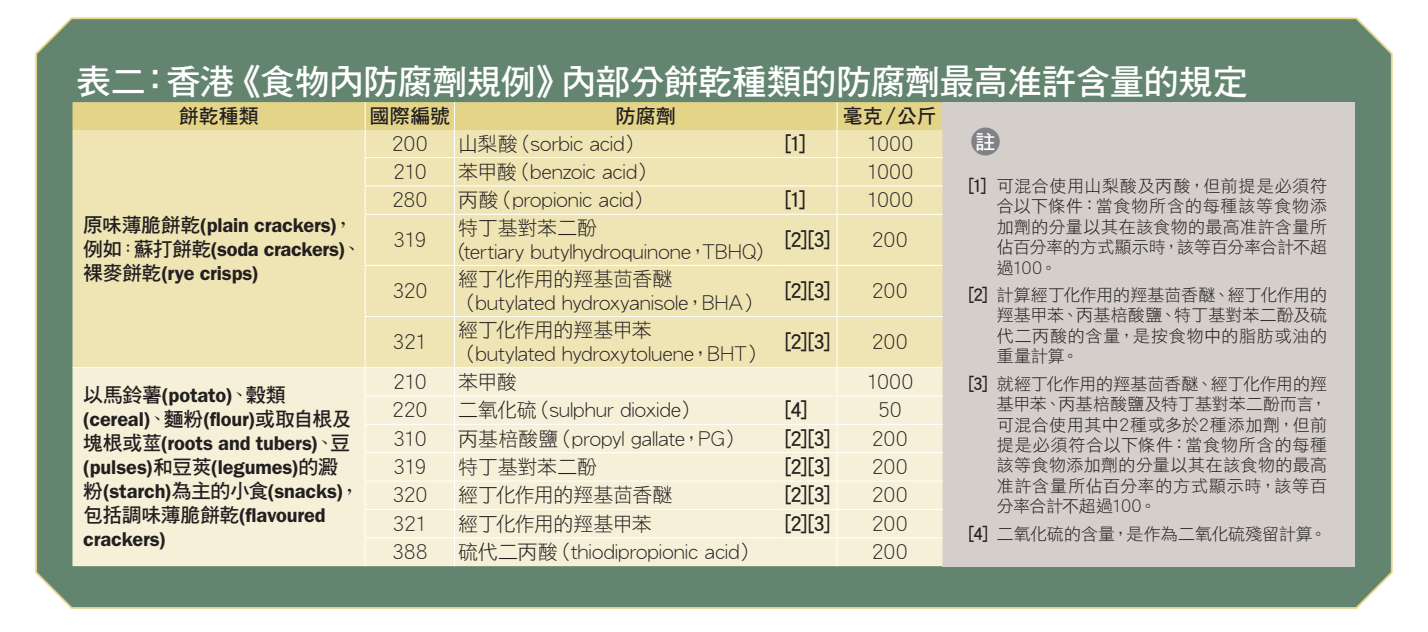
<style>
.page{position:relative;width:1428px;height:632px;background:#fff}
.page>*{position:absolute;margin:0;border:0;box-sizing:border-box;transform-origin:0 0}
.t1{font:35px "DF Hei HK W7";letter-spacing:-.02em;color:#fff}
.t2{font:20px/24px "DF Hei HK W3";letter-spacing:.01em;color:#231f20}
.t3{font:600 20px/24px "ITC Franklin Gothic Std";letter-spacing:-.01em;color:#231f20}
.t4{font:20px "DF Hei HK W7";letter-spacing:-.005em;color:#231f20}
.t5{font:20px "DF Hei HK W3";letter-spacing:-.015em;color:#231f20}
.t6{font:20px "DF Hei HK W3";letter-spacing:-.03em;color:#231f20}
.t7{font:20px "DF Hei HK W3";letter-spacing:-.01em;color:#231f20}
.t8{font:20px "DF Hei HK W7";color:#fff}
.t9{font:17px/20.5px "DF Hei HK W3";letter-spacing:.015em;color:#231f20;text-align:justify}
.s1{font-family:"DF Hei HK W7";font-weight:400}
.s2{font-family:"Adobe Ming Std";font-weight:300}
.s3{font-family:"DF Hei HK W7"}
</style>
<div class="page">
<div style="left:35px;top:17px;width:1358px;height:592px;background:#63856f"></div>
<div style="left:942px;top:102px;width:413px;height:464px;background:#d4cfcb"></div>
<div style="left:72px;top:214px;width:870px;height:153px;background:#eee4b4"></div>
<div style="left:72px;top:368px;width:870px;height:198px;background:#f5f0d7"></div>
<hr style="left:365px;top:214px;width:89px;height:1px;background:#fff">
<hr style="left:454px;top:214px;width:327px;height:1px;background:#fff">
<hr style="left:781px;top:214px;width:56px;height:1px;background:#fff">
<hr style="left:837px;top:214px;width:105px;height:1px;background:#fff">
<hr style="left:365px;top:265px;width:89px;height:1px;background:#fff">
<hr style="left:454px;top:265px;width:327px;height:1px;background:#fff">
<hr style="left:781px;top:265px;width:56px;height:1px;background:#fff">
<hr style="left:837px;top:265px;width:105px;height:1px;background:#fff">
<hr style="left:365px;top:316px;width:89px;height:1px;background:#fff">
<hr style="left:454px;top:316px;width:327px;height:1px;background:#fff">
<hr style="left:781px;top:316px;width:56px;height:1px;background:#fff">
<hr style="left:837px;top:316px;width:105px;height:1px;background:#fff">
<hr style="left:365px;top:367px;width:89px;height:1px;background:#fff">
<hr style="left:454px;top:367px;width:327px;height:1px;background:#fff">
<hr style="left:781px;top:367px;width:56px;height:1px;background:#fff">
<hr style="left:837px;top:367px;width:105px;height:1px;background:#fff">
<hr style="left:365px;top:395px;width:89px;height:1px;background:#fff">
<hr style="left:454px;top:395px;width:327px;height:1px;background:#fff">
<hr style="left:781px;top:395px;width:56px;height:1px;background:#fff">
<hr style="left:837px;top:395px;width:105px;height:1px;background:#fff">
<hr style="left:365px;top:424px;width:89px;height:1px;background:#fff">
<hr style="left:454px;top:424px;width:327px;height:1px;background:#fff">
<hr style="left:781px;top:424px;width:56px;height:1px;background:#fff">
<hr style="left:837px;top:424px;width:105px;height:1px;background:#fff">
<hr style="left:365px;top:452px;width:89px;height:1px;background:#fff">
<hr style="left:454px;top:452px;width:327px;height:1px;background:#fff">
<hr style="left:781px;top:452px;width:56px;height:1px;background:#fff">
<hr style="left:837px;top:452px;width:105px;height:1px;background:#fff">
<hr style="left:365px;top:480px;width:89px;height:1px;background:#fff">
<hr style="left:454px;top:480px;width:327px;height:1px;background:#fff">
<hr style="left:781px;top:480px;width:56px;height:1px;background:#fff">
<hr style="left:837px;top:480px;width:105px;height:1px;background:#fff">
<hr style="left:365px;top:509px;width:89px;height:1px;background:#fff">
<hr style="left:454px;top:509px;width:327px;height:1px;background:#fff">
<hr style="left:781px;top:509px;width:56px;height:1px;background:#fff">
<hr style="left:837px;top:509px;width:105px;height:1px;background:#fff">
<hr style="left:365px;top:537px;width:89px;height:1px;background:#fff">
<hr style="left:454px;top:537px;width:327px;height:1px;background:#fff">
<hr style="left:781px;top:537px;width:56px;height:1px;background:#fff">
<hr style="left:837px;top:537px;width:105px;height:1px;background:#fff">
<svg style="left:72px;top:102px;width:870px;height:112px;background:#ebdfaa"></svg>
<hr style="left:365px;top:215px;width:1px;height:50px;background:#fff">
<hr style="left:454px;top:215px;width:1px;height:50px;background:#fff">
<hr style="left:836px;top:215px;width:1px;height:50px;background:#fff">
<hr style="left:365px;top:266px;width:1px;height:50px;background:#fff">
<hr style="left:454px;top:266px;width:1px;height:50px;background:#fff">
<hr style="left:836px;top:266px;width:1px;height:50px;background:#fff">
<hr style="left:365px;top:317px;width:1px;height:50px;background:#fff">
<hr style="left:454px;top:317px;width:1px;height:50px;background:#fff">
<hr style="left:836px;top:317px;width:1px;height:50px;background:#fff">
<svg style="left:365px;top:368px;width:1px;height:198px"></svg>
<svg style="left:454px;top:368px;width:1px;height:198px"></svg>
<svg style="left:836px;top:368px;width:1px;height:198px"></svg>
<hr style="left:72px;top:367px;width:293px;height:1px;background:#fff">
<div style="left:971px;top:127px;width:29px;height:28px;background:#808285;border-radius:50%"></div>
<h1 class="t1" style="left:76px;top:62px;width:1173px">表二：香港《食物內防腐劑規例》內部分餅乾種類的防腐劑最高准許含量的規定</h1>
<p class="t4" style="left:179px;top:105px;width:82px">餅乾種類</p>
<p class="t4" style="left:369px;top:105px;width:82px">國際編號</p>
<p class="t4" style="left:616px;top:105px;width:61px">防腐劑</p>
<p class="t4" style="left:843px;top:105px;width:95px">毫克／公斤</p>
<p class="t3" style="left:83px;top:213px;width:280px"><span class="s1">原味薄脆餅乾</span>(plain crackers)<span class="s2">，</span><span class="s1">例如</span><span class="s2">：</span><span class="s1">蘇打餅乾</span>(soda crackers)<span class="s2">、</span><span class="s1">裸麥餅乾</span>(rye crisps)</p>
<p class="t3" style="left:83px;top:383px;width:278px"><span class="s1">以馬鈴薯</span>(potato)<span class="s2">、</span><span class="s1">穀類<br></span>(cereal)<span class="s2">、</span><span class="s1">麵粉</span>(flour)<span class="s1">或取自根及塊根或莖</span>(roots and tubers)<span class="s2">、</span><span class="s1">豆</span>(pulses)<span class="s1">和豆莢</span>(legumes)<span class="s1">的澱粉</span>(starch)<span class="s1">為主的小食</span>(snacks)<span class="s2">，</span><span class="s1">包括調味薄脆餅乾</span>(flavoured crackers)</p>
<p class="t2" style="left:392px;top:131px;width:37px">200</p>
<p class="t2" style="left:458px;top:131px;width:185px">山梨酸（sorbic acid）</p>
<p class="t4" style="left:785px;top:133px;width:23px">[1]</p>
<p class="t2" style="left:866px;top:131px;width:49px">1000</p>
<p class="t2" style="left:393px;top:159px;width:35px">210</p>
<p class="t2" style="left:458px;top:159px;width:198px">苯甲酸（benzoic acid）</p>
<p class="t2" style="left:866px;top:159px;width:49px">1000</p>
<p class="t2" style="left:392px;top:188px;width:37px">280</p>
<p class="t2" style="left:458px;top:188px;width:195px">丙酸（propionic acid）</p>
<p class="t4" style="left:785px;top:189px;width:23px">[1]</p>
<p class="t2" style="left:866px;top:188px;width:49px">1000</p>
<p class="t2" style="left:393px;top:227px;width:35px">319</p>
<p class="t2" style="left:458px;top:215px;width:307px">特丁基對苯二酚<br>(tertiary butylhydroquinone，TBHQ)</p>
<p class="t4" style="left:785px;top:229px;width:47px">[2][3]</p>
<p class="t2" style="left:872px;top:227px;width:37px">200</p>
<p class="t2" style="left:392px;top:278px;width:37px">320</p>
<p class="t2" style="left:393px;top:330px;width:36px">321</p>
<p class="t2" style="left:458px;top:266px;width:304px">經丁化作用的羥基茴香醚（butylated hydroxyanisole，BHA）</p>
<p class="t4" style="left:785px;top:280px;width:47px">[2][3]</p>
<p class="t2" style="left:872px;top:278px;width:37px">200</p>
<p class="t2" style="left:458px;top:318px;width:308px">經丁化作用的羥基甲苯<br>（butylated hydroxytoluene，BHT）</p>
<p class="t4" style="left:785px;top:331px;width:47px">[2][3]</p>
<p class="t2" style="left:872px;top:330px;width:37px">200</p>
<p class="t2" style="left:393px;top:369px;width:35px">210</p>
<p class="t2" style="left:458px;top:369px;width:60px">苯甲酸</p>
<p class="t2" style="left:866px;top:369px;width:49px">1000</p>
<p class="t2" style="left:392px;top:398px;width:37px">220</p>
<p class="t2" style="left:458px;top:398px;width:241px">二氧化硫（sulphur dioxide）</p>
<p class="t4" style="left:785px;top:399px;width:24px">[4]</p>
<p class="t2" style="left:878px;top:398px;width:25px">50</p>
<p class="t2" style="left:393px;top:426px;width:35px">310</p>
<p class="t2" style="left:458px;top:426px;width:286px">丙基棓酸鹽（propyl gallate，PG）</p>
<p class="t4" style="left:785px;top:427px;width:47px">[2][3]</p>
<p class="t2" style="left:872px;top:426px;width:37px">200</p>
<p class="t2" style="left:393px;top:454px;width:35px">319</p>
<p class="t7" style="left:458px;top:456px;width:141px">特丁基對苯二酚</p>
<p class="t4" style="left:785px;top:456px;width:47px">[2][3]</p>
<p class="t2" style="left:872px;top:454px;width:37px">200</p>
<p class="t2" style="left:392px;top:483px;width:37px">320</p>
<p class="t5" style="left:458px;top:484px;width:216px">經丁化作用的羥基茴香醚</p>
<p class="t4" style="left:785px;top:484px;width:47px">[2][3]</p>
<p class="t2" style="left:872px;top:483px;width:37px">200</p>
<p class="t2" style="left:393px;top:511px;width:36px">321</p>
<p class="t6" style="left:458px;top:512px;width:195px">經丁化作用的羥基甲苯</p>
<p class="t4" style="left:785px;top:512px;width:47px">[2][3]</p>
<p class="t2" style="left:872px;top:511px;width:37px">200</p>
<p class="t2" style="left:392px;top:539px;width:37px">388</p>
<p class="t2" style="left:458px;top:539px;width:301px">硫代二丙酸（thiodipropionic acid）</p>
<p class="t2" style="left:872px;top:539px;width:37px">200</p>
<p class="t8" style="left:975px;top:130px;width:21px">註</p>
<p class="t9" style="left:997px;top:175px;width:332px;text-indent:-28px"><span class="s3">[1]</span> 可混合使用山梨酸及丙酸，但前提是必須符合以下條件：當食物所含的每種該等食物添加劑的分量以其在該食物的最高准許含量所佔百分率的方式顯示時，該等百分率合計不超過100。</p>
<p class="t9" style="left:997px;top:284px;width:332px;text-indent:-28px"><span class="s3">[2]</span> 計算經丁化作用的羥基茴香醚、經丁化作用的羥基甲苯、丙基棓酸鹽、特丁基對苯二酚及硫代二丙酸的含量，是按食物中的脂肪或油的重量計算。</p>
<p class="t9" style="left:997px;top:373px;width:332px;text-indent:-28px"><span class="s3">[3]</span> 就經丁化作用的羥基茴香醚、經丁化作用的羥基甲苯、丙基棓酸鹽及特丁基對苯二酚而言，可混合使用其中2種或多於2種添加劑，但前提是必須符合以下條件：當食物所含的每種該等食物添加劑的分量以其在該食物的最高准許含量所佔百分率的方式顯示時，該等百分率合計不超過100。</p>
<p class="t9" style="left:968px;top:523px;width:360px"><span class="s3">[4]</span> 二氧化硫的含量，是作為二氧化硫殘留計算。</p>
</div>
